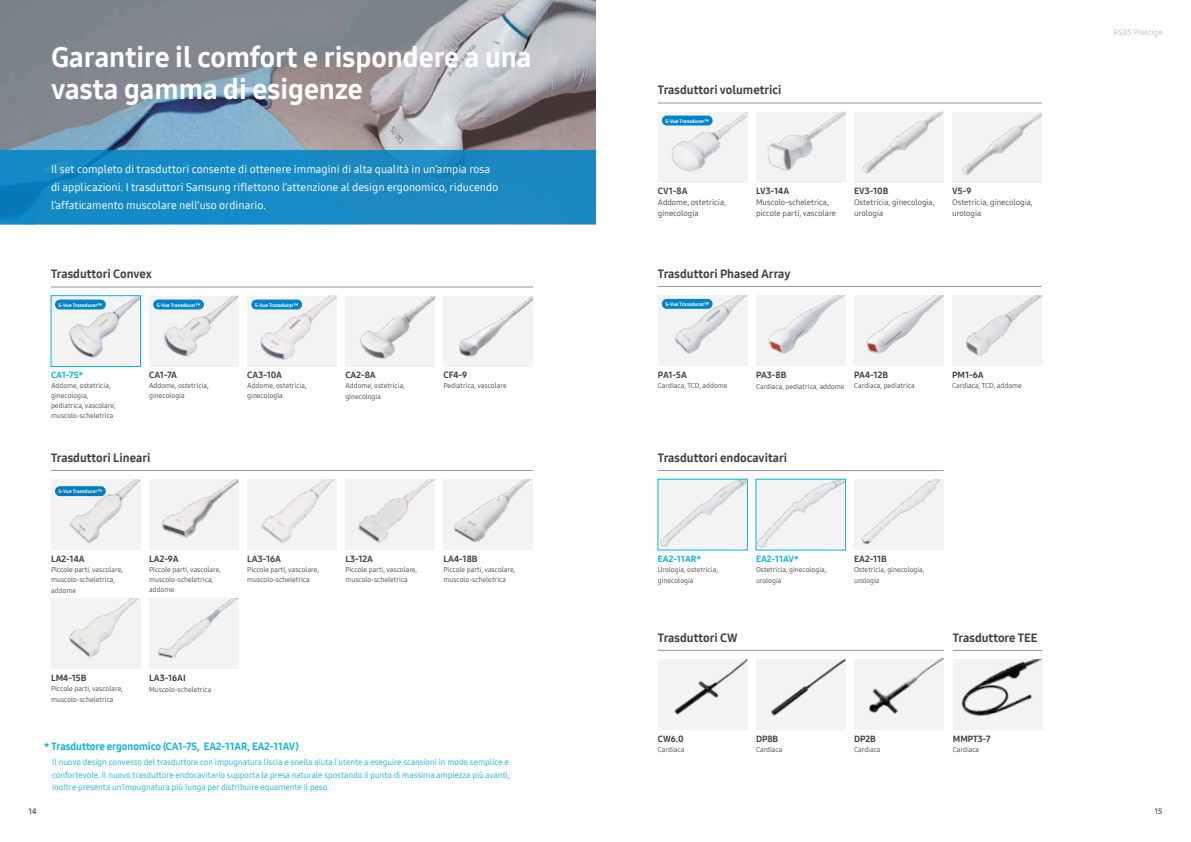
<style>
.page{position:relative;width:1191px;height:842px;background:#fff}
.page>*{position:absolute;margin:0;border:0;box-sizing:border-box;transform-origin:0 0}
.t1{font:28px/32px "Samsung One 800";color:#fff}
.t2{font:12px "Samsung One 800";color:#414042}
.t3{font:11px/18px "Samsung One 500";color:#fff}
.t4{font:10.5px "Samsung One 800";color:#09b3e0}
.t5{font:9px "Samsung One 800";color:#414042}
.t6{font:9px "Samsung One 800";color:#09b3e0}
.t7{font:8.5px/12.5px "Samsung One 400";color:#09b3e0}
.t8{font:8px/11px "Samsung One 400";color:#414042}
.t9{font:8px "Samsung One 400";color:#bcbec0}
.t10{font:8px "Samsung One 800";color:#6d6e71}
.t11{font:7px/10px "Samsung One 400";color:#414042}
.t12{font:5px "Samsung One 800";color:#fff}
</style>
<div class="page">
<img style="left:0;top:0;width:595px;height:151px">
<hr style="left:51px;top:287px;width:482px;height:1px;background:#939598">
<div style="left:149px;top:296px;width:90px;height:70px;background:#f3f3f3"></div>
<img style="left:154px;top:296px;width:85px;height:61px">
<img style="left:247px;top:296px;width:90px;height:70px">
<img style="left:345px;top:296px;width:90px;height:70px">
<img style="left:443px;top:296px;width:90px;height:70px">
<div style="left:51px;top:296px;width:90px;height:70px;background:#f3f3f3"></div>
<img style="left:62px;top:297px;width:77px;height:61px">
<div style="left:51px;top:295px;width:90px;height:72px;border:1px solid #09b3e0"></div>
<div style="left:55px;top:300px;width:51px;height:9px;background:#0084c7;border-radius:5px"></div>
<div style="left:153px;top:300px;width:51px;height:9px;background:#0084c7;border-radius:5px"></div>
<div style="left:251px;top:300px;width:51px;height:9px;background:#0084c7;border-radius:5px"></div>
<hr style="left:952px;top:650px;width:90px;height:1px;background:#939598">
<img style="left:953px;top:659px;width:89px;height:71px">
<hr style="left:658px;top:650px;width:285px;height:1px;background:#939598">
<img style="left:756px;top:659px;width:89px;height:71px">
<img style="left:854px;top:659px;width:89px;height:71px">
<img style="left:658px;top:659px;width:89px;height:71px">
<img style="left:149px;top:598px;width:90px;height:71px">
<img style="left:51px;top:598px;width:90px;height:71px">
<hr style="left:51px;top:470px;width:482px;height:1px;background:#939598">
<div style="left:247px;top:479px;width:90px;height:71px;background:#f3f3f3"></div>
<img style="left:149px;top:479px;width:90px;height:71px">
<img style="left:261px;top:479px;width:74px;height:65px">
<img style="left:345px;top:479px;width:90px;height:71px">
<img style="left:443px;top:479px;width:90px;height:71px">
<img style="left:51px;top:479px;width:90px;height:71px">
<img style="left:757px;top:481px;width:87px;height:67px">
<img style="left:854px;top:479px;width:89px;height:71px">
<img style="left:659px;top:481px;width:87px;height:68px">
<hr style="left:658px;top:470px;width:285px;height:1px;background:#939598">
<hr style="left:658px;top:103px;width:383px;height:1px;background:#939598">
<img style="left:854px;top:112px;width:89px;height:71px">
<img style="left:952px;top:112px;width:89px;height:71px">
<img style="left:756px;top:112px;width:89px;height:71px">
<div style="left:658px;top:112px;width:89px;height:71px;background:#f3f3f3"></div>
<img style="left:662px;top:112px;width:85px;height:59px">
<div style="left:662px;top:116px;width:50px;height:9px;background:#0084c7;border-radius:5px"></div>
<hr style="left:658px;top:286px;width:383px;height:1px;background:#939598">
<div style="left:756px;top:295px;width:89px;height:71px;background:#f3f3f3"></div>
<img style="left:768px;top:295px;width:77px;height:59px">
<img style="left:854px;top:295px;width:89px;height:71px">
<img style="left:952px;top:295px;width:89px;height:71px">
<img style="left:658px;top:295px;width:89px;height:71px">
<div style="left:662px;top:299px;width:50px;height:10px;background:#0084c7;border-radius:5px"></div>
<div style="left:0;top:151px;width:595px;height:73px;background:#158ac6"></div>
<h1 class="t1" style="left:51px;top:41px;width:482px">Garantire il comfort e rispondere a una vasta gamma di esigenze</h1>
<p class="t3" style="left:51px;top:160px;width:449px">Il set completo di trasduttori consente di ottenere immagini di alta qualità in un’ampia rosa di applicazioni. I trasduttori Samsung riflettono l’attenzione al design ergonomico, riducendo l’affaticamento muscolare nell’uso ordinario.</p>
<h2 class="t2" style="left:51px;top:266px;width:102px">Trasduttori Convex</h2>
<p class="t12" style="left:59px;top:302px;width:45px">S-Vue Transducer™</p>
<p class="t12" style="left:157px;top:302px;width:45px">S-Vue Transducer™</p>
<p class="t12" style="left:255px;top:302px;width:45px">S-Vue Transducer™</p>
<p class="t6" style="left:51px;top:369px;width:34px">CA1-7S*</p>
<p class="t11" style="left:51px;top:381px;width:66px">Addome, ostetricia, ginecologia, pediatrica, vascolare, muscolo-scheletrica</p>
<p class="t5" style="left:149px;top:369px;width:29px">CA1-7A</p>
<p class="t11" style="left:149px;top:381px;width:61px">Addome, ostetricia, ginecologia</p>
<h2 class="t2" style="left:51px;top:449px;width:101px">Trasduttori Lineari</h2>
<p class="t12" style="left:59px;top:488px;width:45px">S-Vue Transducer™</p>
<p class="t5" style="left:51px;top:553px;width:35px">LA2-14A</p>
<p class="t11" style="left:51px;top:564px;width:73px">Piccole parti, vascolare, muscolo-scheletrica,</p>
<p class="t11" style="left:51px;top:585px;width:26px">addome</p>
<p class="t5" style="left:149px;top:553px;width:31px">LA2-9A</p>
<p class="t11" style="left:149px;top:564px;width:73px">Piccole parti, vascolare, muscolo-scheletrica, addome</p>
<p class="t5" style="left:247px;top:369px;width:36px">CA3-10A</p>
<p class="t11" style="left:247px;top:381px;width:61px">Addome, ostetricia, ginecologia</p>
<p class="t5" style="left:247px;top:553px;width:35px">LA3-16A</p>
<p class="t11" style="left:247px;top:564px;width:73px">Piccole parti, vascolare, muscolo-scheletrica</p>
<p class="t5" style="left:345px;top:369px;width:32px">CA2-8A</p>
<p class="t11" style="left:345px;top:380px;width:61px;line-height:11px">Addome, ostetricia, ginecologia</p>
<p class="t5" style="left:345px;top:553px;width:29px">L3-12A</p>
<p class="t11" style="left:345px;top:564px;width:73px">Piccole parti, vascolare, muscolo-scheletrica</p>
<p class="t5" style="left:443px;top:369px;width:25px">CF4-9</p>
<p class="t11" style="left:443px;top:381px;width:65px">Pediatrica, vascolare</p>
<p class="t5" style="left:443px;top:553px;width:36px">LA4-18B</p>
<p class="t11" style="left:443px;top:564px;width:73px">Piccole parti, vascolare, muscolo-scheletrica</p>
<p class="t5" style="left:51px;top:672px;width:37px">LM4-15B</p>
<p class="t11" style="left:51px;top:683px;width:73px;line-height:11px">Piccole parti, vascolare, muscolo-scheletrica</p>
<p class="t5" style="left:149px;top:672px;width:38px">LA3-16AI</p>
<p class="t11" style="left:149px;top:684px;width:64px">Muscolo-scheletrica</p>
<h3 class="t4" style="left:44px;top:740px;width:256px">* Trasduttore ergonomico (CA1-7S, EA2-11AR, EA2-11AV)</h3>
<p class="t7" style="left:52px;top:756px;width:459px">Il nuovo design convesso del trasduttore con impugnatura liscia e snella aiuta l’utente a eseguire scansioni in modo semplice e confortevole. Il nuovo trasduttore endocavitario supporta la presa naturale spostando il punto di massima ampiezza più avanti, inoltre presenta un’impugnatura più lunga per distribuire equamente il peso.</p>
<h2 class="t2" style="left:658px;top:82px;width:125px">Trasduttori volumetrici</h2>
<p class="t12" style="left:665px;top:118px;width:45px">S-Vue Transducer™</p>
<p class="t5" style="left:658px;top:185px;width:31px">CV1-8A</p>
<p class="t8" style="left:658px;top:197px;width:70px">Addome, ostetricia, ginecologia</p>
<p class="t5" style="left:756px;top:185px;width:35px">LV3-14A</p>
<p class="t8" style="left:756px;top:197px;width:82px">Muscolo-scheletrica, piccole parti, vascolare</p>
<p class="t5" style="left:854px;top:185px;width:36px">EV3-10B</p>
<p class="t8" style="left:854px;top:197px;width:82px">Ostetricia, ginecologia, urologia</p>
<p class="t5" style="left:952px;top:185px;width:21px">V5-9</p>
<p class="t8" style="left:952px;top:197px;width:82px">Ostetricia, ginecologia, urologia</p>
<h2 class="t2" style="left:658px;top:265px;width:134px">Trasduttori Phased Array</h2>
<p class="t12" style="left:665px;top:301px;width:45px">S-Vue Transducer™</p>
<p class="t5" style="left:658px;top:369px;width:31px">PA1-5A</p>
<p class="t11" style="left:658px;top:380px;width:71px">Cardiaca, TCD, addome</p>
<p class="t5" style="left:756px;top:369px;width:32px">PA3-8B</p>
<p class="t11" style="left:756px;top:381px;width:90px">Cardiaca, pediatrica, addome</p>
<p class="t5" style="left:854px;top:369px;width:36px">PA4-12B</p>
<p class="t11" style="left:854px;top:380px;width:62px">Cardiaca, pediatrica</p>
<h2 class="t2" style="left:658px;top:450px;width:131px">Trasduttori endocavitari</h2>
<p class="t5" style="left:952px;top:369px;width:33px">PM1-6A</p>
<p class="t11" style="left:952px;top:380px;width:71px">Cardiaca, TCD, addome</p>
<p class="t6" style="left:658px;top:553px;width:45px">EA2-11AR*</p>
<p class="t11" style="left:658px;top:564px;width:61px;line-height:11px">Urologia, ostetricia, ginecologia</p>
<p class="t6" style="left:756px;top:553px;width:44px">EA2-11AV*</p>
<p class="t11" style="left:756px;top:564px;width:72px;line-height:11px">Ostetricia, ginecologia, urologia</p>
<h2 class="t2" style="left:658px;top:629px;width:81px">Trasduttori CW</h2>
<p class="t5" style="left:854px;top:553px;width:34px">EA2-11B</p>
<p class="t11" style="left:854px;top:564px;width:72px;line-height:11px">Ostetricia, ginecologia, urologia</p>
<h2 class="t2" style="left:952px;top:629px;width:86px">Trasduttore TEE</h2>
<p class="t5" style="left:658px;top:732px;width:27px">CW6.0</p>
<p class="t11" style="left:658px;top:744px;width:28px">Cardiaca</p>
<p class="t5" style="left:756px;top:732px;width:24px">DP8B</p>
<p class="t11" style="left:756px;top:744px;width:28px">Cardiaca</p>
<p class="t5" style="left:854px;top:732px;width:23px">DP2B</p>
<p class="t11" style="left:854px;top:744px;width:28px">Cardiaca</p>
<p class="t5" style="left:952px;top:733px;width:39px">MMPT3-7</p>
<p class="t11" style="left:952px;top:744px;width:28px">Cardiaca</p>
<p class="t9" style="left:1113px;top:27px;width:51px">RS85 Prestige</p>
<p class="t10" style="left:28px;top:805px;width:10px">14</p>
<p class="t10" style="left:1154px;top:805px;width:10px">15</p>
</div>
